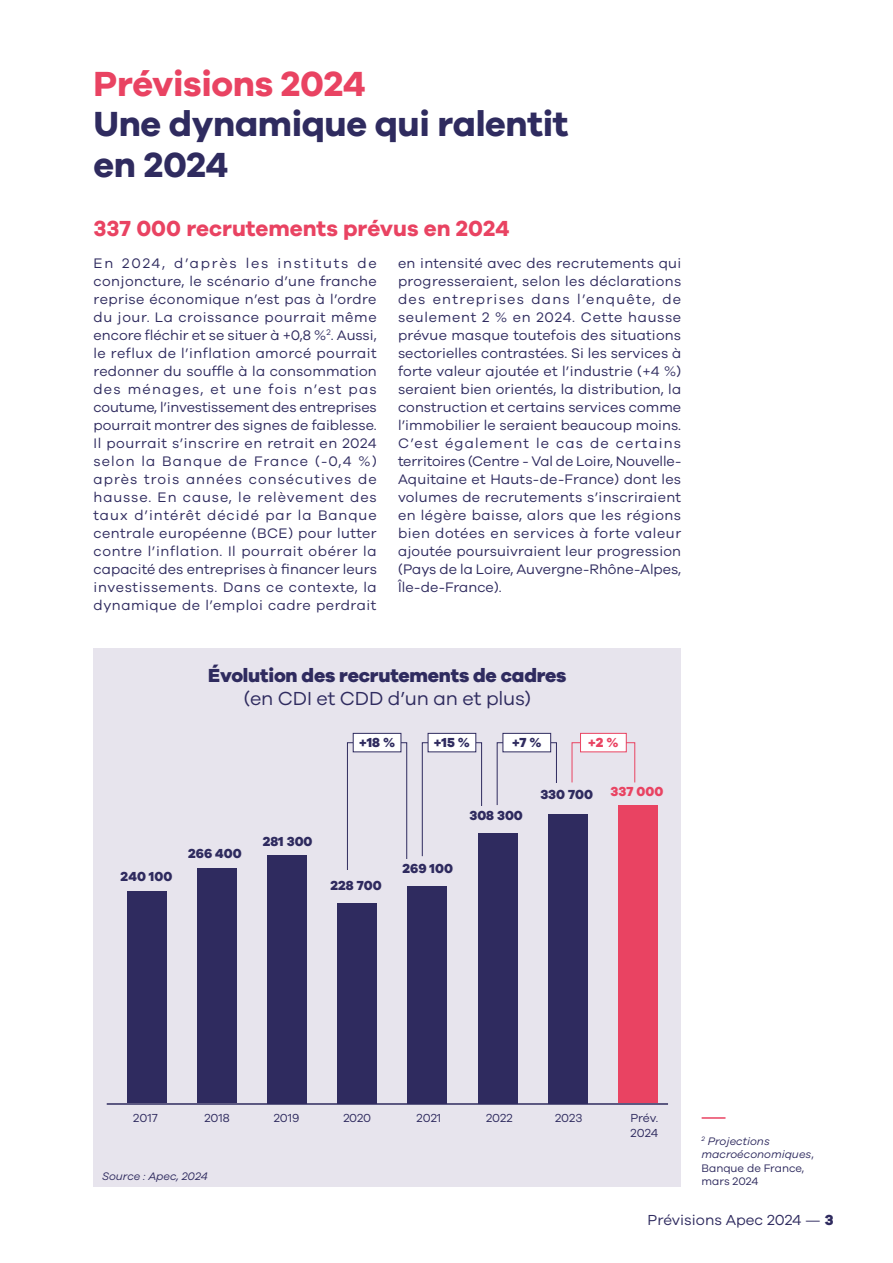
<style>
.page{position:relative;width:893px;height:1263px;background:#fff}
.page>*{position:absolute;margin:0;border:0;box-sizing:border-box;transform-origin:0 0}
.t1{font:700 36px/40.5px "Galano Grotesque";letter-spacing:-.01em;color:#2f2b5f}
.t2{font:700 36px "Galano Grotesque";letter-spacing:-.01em;color:#e94362}
.t3{font:700 22.5px "Galano Grotesque";color:#e94362}
.t4{font:800 19.5px "Galano Grotesque";letter-spacing:-.01em;color:#2f2b5f}
.t5{font:19.5px "Galano Grotesque";letter-spacing:-.01em;color:#2f2b5f}
.t6{font:15px "Galano Grotesque";color:#2f2b5f}
.t7{font:14.25px/18px "Galano Grotesque";letter-spacing:.015em;color:#2f2b5f;text-align:justify}
.t8{font:800 13.5px "Galano Grotesque";color:#2f2b5f}
.t9{font:800 13.5px "Galano Grotesque";color:#e94362}
.t10{font:12px/14.4px "Galano Grotesque";color:#2f2b5f}
.t11{font:italic 11.25px/13.5px "Galano Grotesque";color:#2f2b5f}
.s1{font-style:normal}
.s2{font-weight:800}
</style>
<div class="page">
<div style="left:94px;top:648px;width:587px;height:538px;background:#e7e4ed"></div>
<div style="left:618px;top:806px;width:39px;height:297px;background:#e94362"></div>
<div style="left:338px;top:902px;width:39px;height:201px;background:#2f2b5f"></div>
<div style="left:478px;top:831px;width:39px;height:272px;background:#2f2b5f"></div>
<div style="left:408px;top:885px;width:39px;height:218px;background:#2f2b5f"></div>
<div style="left:267px;top:855px;width:39px;height:248px;background:#2f2b5f"></div>
<div style="left:197px;top:868px;width:39px;height:235px;background:#2f2b5f"></div>
<div style="left:127px;top:891px;width:39px;height:212px;background:#2f2b5f"></div>
<div style="left:497px;top:742px;width:60px;height:63px;border:1px solid #2f2b5f"></div>
<div style="left:572px;top:742px;width:63px;height:41px;border:1px solid #e94362"></div>
<div style="left:503px;top:733px;width:48px;height:19px;background:#fff"></div>
<div style="left:503px;top:733px;width:48px;height:19px;border:1px solid #2f2b5f"></div>
<div style="left:580px;top:733px;width:46px;height:19px;background:#fff"></div>
<div style="left:580px;top:733px;width:47px;height:19px;border:1px solid #e94362"></div>
<hr style="left:107px;top:1103px;width:561px;height:2px;background:#2f2b5f">
<div style="left:548px;top:812px;width:39px;height:291px;background:#2f2b5f"></div>
<div style="left:532px;top:783px;width:70px;height:30px;background:#e7e4ed"></div>
<hr style="left:702px;top:1117px;width:23px;height:2px;background:#e94362">
<div style="left:422px;top:742px;width:60px;height:114px;border:1px solid #2f2b5f"></div>
<div style="left:347px;top:742px;width:60px;height:140px;border:1px solid #2f2b5f"></div>
<div style="left:461px;top:807px;width:70px;height:26px;background:#e7e4ed"></div>
<div style="left:428px;top:733px;width:48px;height:19px;background:#fff"></div>
<div style="left:428px;top:733px;width:48px;height:19px;border:1px solid #2f2b5f"></div>
<div style="left:393px;top:859px;width:70px;height:26px;background:#e7e4ed"></div>
<div style="left:321px;top:870px;width:70px;height:33px;background:#e7e4ed"></div>
<div style="left:353px;top:733px;width:48px;height:19px;background:#fff"></div>
<div style="left:353px;top:733px;width:48px;height:19px;border:1px solid #2f2b5f"></div>
<h1 class="t2" style="left:94px;top:61px;width:274px">Prévisions 2024</h1>
<h1 class="t1" style="left:94px;top:102px;width:476px">Une dynamique qui ralentit en 2024</h1>
<h2 class="t3" style="left:94px;top:215px;width:417px">337 000 recrutements prévus en 2024</h2>
<p class="t7" style="left:94px;top:253px;width:285px">En 2024, d’après les instituts de conjoncture, le scénario d’une franche reprise économique n’est pas à l’ordre du jour. La croissance pourrait même encore fléchir et se situer à +0,8 %<sup>2</sup>. Aussi, le reflux de l’inflation amorcé pourrait redonner du souffle à la consommation des ménages, et une fois n’est pas coutume, l’investissement des entreprises pourrait montrer des signes de faiblesse.<br>Il pourrait s’inscrire en retrait en 2024 selon la Banque de France (-0,4 %) après trois années consécutives de hausse. En cause, le relèvement des taux d’intérêt décidé par la Banque centrale européenne (BCE) pour lutter contre l’inflation. Il pourrait obérer la capacité des entreprises à financer leurs investissements. Dans ce contexte, la dynamique de l’emploi cadre perdrait</p>
<p class="t7" style="left:398px;top:253px;width:285px">en intensité avec des recrutements qui progresseraient, selon les déclarations des entreprises dans l’enquête, de seulement 2 % en 2024. Cette hausse prévue masque toutefois des situations sectorielles contrastées. Si les services à forte valeur ajoutée et l’industrie (+4 %) seraient bien orientés, la distribution, la construction et certains services comme l’immobilier le seraient beaucoup moins.<br>C’est également le cas de certains territoires (Centre - Val de Loire, Nouvelle-Aquitaine et Hauts-de-France) dont les volumes de recrutements s’inscriraient en légère baisse, alors que les régions bien dotées en services à forte valeur ajoutée poursuivraient leur progression (Pays de la Loire, Auvergne-Rhône-Alpes, Île-de-France).</p>
<h3 class="t4" style="left:208px;top:663px;width:360px">Évolution des recrutements de cadres</h3>
<h3 class="t5" style="left:244px;top:687px;width:289px">(en CDI et CDD d’un an et plus)</h3>
<p class="t8" style="left:121px;top:868px;width:53px">240 100</p>
<p class="t8" style="left:188px;top:845px;width:55px">266 400</p>
<p class="t8" style="left:263px;top:832px;width:51px">281 300</p>
<p class="t8" style="left:359px;top:734px;width:38px">+18 %</p>
<p class="t8" style="left:434px;top:734px;width:38px">+15 %</p>
<p class="t8" style="left:512px;top:734px;width:31px">+7 %</p>
<p class="t9" style="left:588px;top:734px;width:32px">+2 %</p>
<p class="t8" style="left:540px;top:785px;width:54px">330 700</p>
<p class="t9" style="left:611px;top:783px;width:54px">337 000</p>
<p class="t8" style="left:469px;top:807px;width:55px">308 300</p>
<p class="t8" style="left:330px;top:877px;width:53px">228 700</p>
<p class="t8" style="left:402px;top:859px;width:52px">269 100</p>
<p class="t10" style="left:133px;top:1110px;width:26px">2017</p>
<p class="t10" style="left:204px;top:1110px;width:27px">2018</p>
<p class="t10" style="left:274px;top:1110px;width:27px">2019</p>
<p class="t10" style="left:630px;top:1110px;width:29px">Prév.<br>2024</p>
<p class="t10" style="left:343px;top:1110px;width:29px">2020</p>
<p class="t10" style="left:416px;top:1110px;width:26px">2021</p>
<p class="t10" style="left:486px;top:1110px;width:28px">2022</p>
<p class="t10" style="left:555px;top:1110px;width:29px">2023</p>
<p class="t11" style="left:102px;top:1169px;width:107px">Source : Apec, 2024</p>
<p class="t11" style="left:702px;top:1134px;width:114px"><sup>2</sup> Projections macroéconomiques<span class="s1">,<br>Banque de France, mars 2024</span></p>
<p class="t6" style="left:648px;top:1211px;width:187px">Prévisions Apec 2024 — <span class="s2">3</span></p>
</div>
